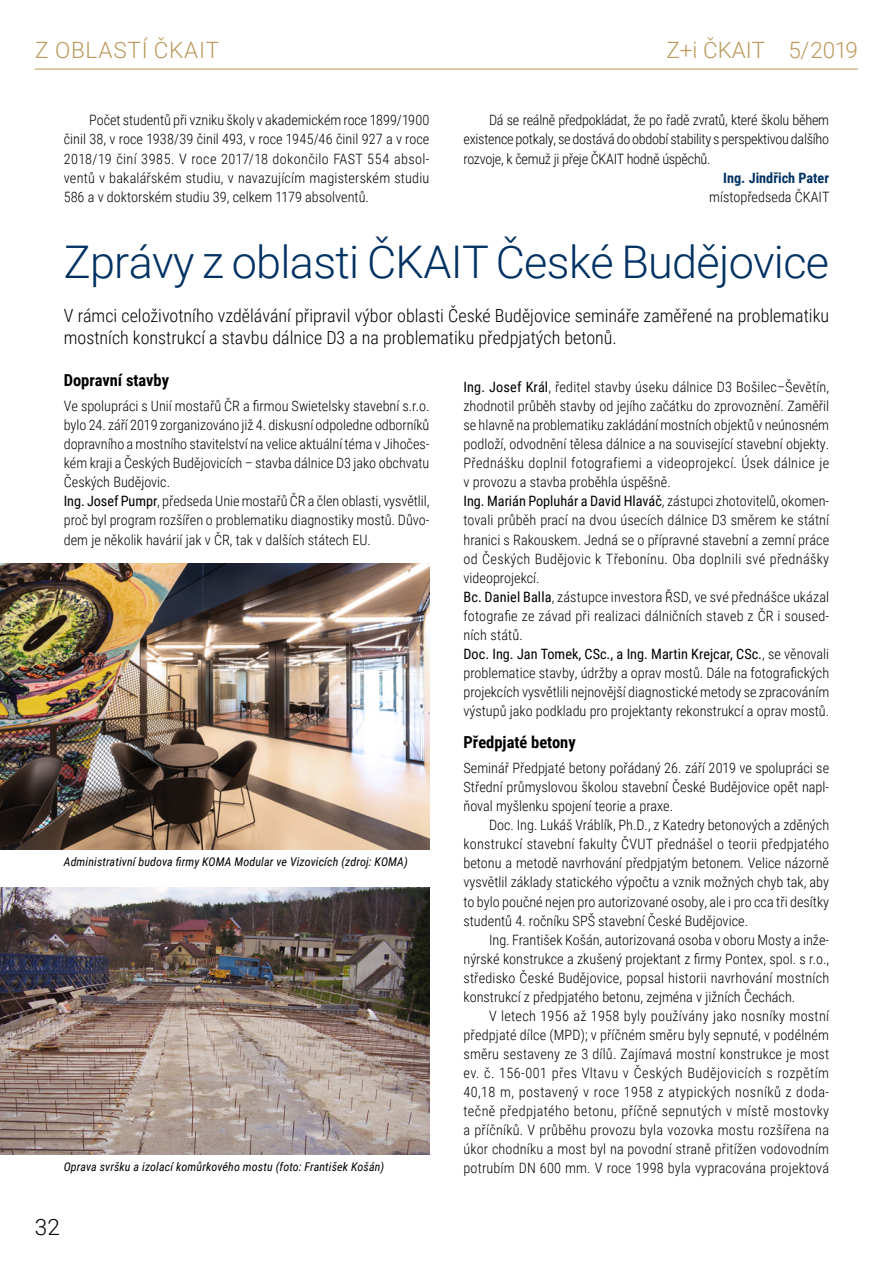
<style>
.page{position:relative;width:893px;height:1263px;background:#fff}
.page>*{position:absolute;margin:0;border:0;box-sizing:border-box;transform-origin:0 0}
.t1{font:300 45px "Roboto";letter-spacing:-.015em;color:#003263}
.t2{font:300 22.5px "Roboto";color:#bc9a5c}
.t3{font:300 22.5px "Roboto";letter-spacing:.035em;color:#bc9a5c}
.t4{font:300 22.5px "Roboto";color:#000}
.t5{font:300 18px/22.5px "Roboto Condensed";color:#000}
.t6{font:700 16.5px "Roboto Condensed";color:#000}
.t7{font:300 14.25px/19px "Roboto Condensed";color:#000;text-align:justify}
.t8{font:700 14.25px "Roboto Condensed";color:#003263}
.t9{font:italic 12px "Roboto Condensed";letter-spacing:.01em;color:#000}
.s1{font-weight:400}
</style>
<div class="page">
<hr style="left:35px;top:69px;width:823px;height:1px;background:#bc9a5c">
<img style="left:0;top:563px;width:429px;height:286px">
<img style="left:0;top:887px;width:429px;height:267px">
<h2 class="t3" style="left:35px;top:34px;width:186px">Z OBLASTÍ ČKAIT</h2>
<h2 class="t2" style="left:666px;top:34px;width:193px">Z+i ČKAIT 5/2019</h2>
<p class="t7" style="left:64px;top:110px;width:367px;text-indent:26px">Počet studentů při vzniku školy v akademickém roce 1899/1900 činil 38, v roce 1938/39 činil 493, v roce 1945/46 činil 927 a v roce 2018/19 činí 3985. V roce 2017/18 dokončilo FAST 554 absol&shy;ventů v bakalářském studiu, v navazujícím magisterském studiu 586 a v doktorském studiu 39, celkem 1179 absolventů.</p>
<p class="t7" style="left:463px;top:110px;width:367px;text-indent:26px">Dá se reálně předpokládat, že po řadě zvratů, které školu během existence potkaly, se dostává do období stability s perspektivou dalšího rozvoje, k čemuž ji přeje ČKAIT hodně úspěchů.</p>
<p class="t8" style="left:723px;top:168px;width:107px">Ing. Jindřich Pater</p>
<p class="t7" style="left:709px;top:187px;width:122px">místopředseda ČKAIT</p>
<h1 class="t1" style="left:64px;top:230px;width:767px">Zprávy z oblasti ČKAIT České Budějovice</h1>
<p class="t5" style="left:64px;top:303px;width:767px">V rámci celoživotního vzdělávání připravil výbor oblasti České Budějovice semináře zaměřené na problematiku mostních konstrukcí a stavbu dálnice D3 a na problematiku předpjatých betonů.</p>
<p class="t6" style="left:64px;top:369px;width:107px">Dopravní stavby</p>
<p class="t7" style="left:64px;top:396px;width:367px;text-align:left">Ve spolupráci s Unií mostařů ČR a firmou Swietelsky stavební s.r.o. bylo 24. září 2019 zorganizováno již 4. diskusní odpoledne odborníků dopravního a mostního stavitelství na velice aktuální téma v Jihočes&shy;kém kraji a Českých Budějovicích – stavba dálnice D3 jako obchvatu Českých Budějovic.<br><span class="s1">Ing. Josef Pumpr</span>, předseda Unie mostařů ČR a člen oblasti, vysvětlil, proč byl program rozšířen o problematiku diagnostiky mostů. Důvo&shy;dem je několik havárií jak v ČR, tak v dalších státech EU.</p>
<p class="t7" style="left:463px;top:377px;width:367px;text-align:left"><span class="s1">Ing. Josef Král</span>, ředitel stavby úseku dálnice D3 Bošilec–Ševětín, zhodnotil průběh stavby od jejího začátku do zprovoznění. Zaměřil se hlavně na problematiku zakládání mostních objektů v neúnosném podloží, odvodnění tělesa dálnice a na související stavební objekty.<br>Přednášku doplnil fotografiemi a videoprojekcí. Úsek dálnice je v provozu a stavba proběhla úspěšně.<br><span class="s1">Ing. Marián Popluhár a David Hlaváč</span>, zástupci zhotovitelů, okomen&shy;tovali průběh prací na dvou úsecích dálnice D3 směrem ke státní hranici s Rakouskem. Jedná se o přípravné stavební a zemní práce od Českých Budějovic k Třebonínu. Oba doplnili své přednášky videoprojekcí.<br><span class="s1">Bc. Daniel Balla</span>, zástupce investora ŘSD, ve své přednášce ukázal fotografie ze závad při realizaci dálničních staveb z ČR i soused&shy;ních států.<br><span class="s1">Doc. Ing. Jan Tomek, CSc., a Ing. Martin Krejcar, CSc.</span>, se věnovali problematice stavby, údržby a oprav mostů. Dále na fotografických projekcích vysvětlili nejnovější diagnostické metody se zpracováním výstupů jako podkladu pro projektanty rekonstrukcí a oprav mostů.</p>
<p class="t6" style="left:463px;top:731px;width:114px">Předpjaté betony</p>
<p class="t7" style="left:463px;top:758px;width:367px">Seminář Předpjaté betony pořádaný 26. září 2019 ve spolupráci se Střední průmyslovou školou stavební České Budějovice opět napl&shy;ňoval myšlenku spojení teorie a praxe.</p>
<p class="t7" style="left:463px;top:815px;width:367px;text-indent:26px">Doc. Ing. Lukáš Vráblík, Ph.D., z Katedry betonových a zděných konstrukcí stavební fakulty ČVUT přednášel o teorii předpjatého betonu a metodě navrhování předpjatým betonem. Velice názorně vysvětlil základy statického výpočtu a vznik možných chyb tak, aby to bylo poučné nejen pro autorizované osoby, ale i pro cca tři desítky studentů 4. ročníku SPŠ stavební České Budějovice.</p>
<p class="t7" style="left:463px;top:929px;width:367px;text-indent:26px">Ing. František Košán, autorizovaná osoba v oboru Mosty a inže&shy;nýrské konstrukce a zkušený projektant z firmy Pontex, spol. s r.o., středisko České Budějovice, popsal historii navrhování mostních konstrukcí z předpjatého betonu, zejména v jižních Čechách.</p>
<p class="t7" style="left:463px;top:1006px;width:367px;text-indent:26px">V letech 1956 až 1958 byly používány jako nosníky mostní předpjaté dílce (MPD); v příčném směru byly sepnuté, v podélném směru sestaveny ze 3 dílů. Zajímavá mostní konstrukce je most ev. č. 156-001 přes Vltavu v Českých Budějovicích s rozpětím 40,18 m, postavený v roce 1958 z atypických nosníků z doda&shy;tečně předpjatého betonu, příčně sepnutých v místě mostovky a příčníků. V průběhu provozu byla vozovka mostu rozšířena na úkor chodníku a most byl na povodní straně přitížen vodovodním potrubím DN 600 mm. V roce 1998 byla vypracována projektová</p>
<p class="t9" style="left:64px;top:853px;width:345px">Administrativní budova firmy KOMA Modular ve Vizovicích (zdroj: KOMA)</p>
<p class="t9" style="left:64px;top:1158px;width:322px">Oprava svršku a izolací komůrkového mostu (foto: František Košán)</p>
<h2 class="t4" style="left:35px;top:1211px;width:26px">32</h2>
</div>
